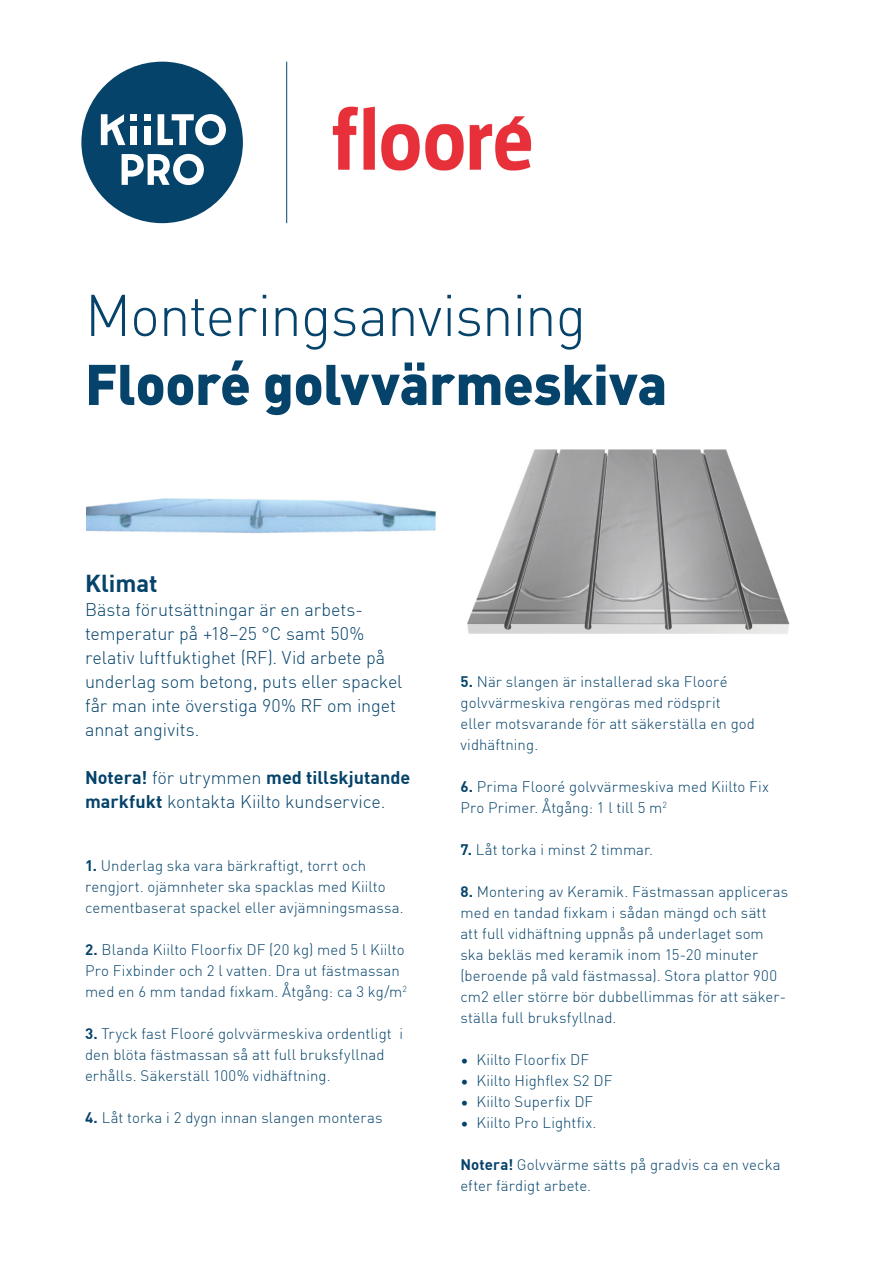
<style>
.page{position:relative;width:893px;height:1263px;background:#fff}
.page>*{position:absolute;margin:0;border:0;box-sizing:border-box;transform-origin:0 0}
.t1{font:300 57.9px "DIN Pro";letter-spacing:-.02em;color:#05436a}
.t2{font:900 56.4px "DIN Pro";letter-spacing:-.005em;color:#05436a}
.Leipis{font:700 24px "DIN Pro";color:#05436a}
.Leipis-2{font:300 18px/24px "DIN Pro";letter-spacing:-.005em;color:#05436a}
.Leipis-3{font:300 15px/21px "DIN Pro";letter-spacing:.005em;color:#05436a}
.s1{font-weight:700}
</style>
<div class="page">
<div style="left:81px;top:62px;width:162px;height:161px;background:#05436a;border-radius:50%"></div>
<div style="left:144px;top:127px;width:7px;height:18px;background:#fff"></div>
<div style="left:144px;top:114px;width:7px;height:6px;background:#fff"></div>
<svg style="left:158px;top:114px;width:68px;height:31px"></svg>
<svg style="left:101px;top:114px;width:24px;height:31px"></svg>
<div style="left:131px;top:127px;width:6px;height:18px;background:#fff"></div>
<svg style="left:131px;top:114px;width:6px;height:6px"></svg>
<svg style="left:122px;top:154px;width:82px;height:31px"></svg>
<img style="left:332px;top:106px;width:200px;height:65px">
<img style="left:86px;top:498px;width:350px;height:36px">
<img style="left:467px;top:449px;width:323px;height:185px">
<hr style="left:286px;top:62px;width:1px;height:161px;background:#05436a">
<p class="t1" style="left:85px;top:271px;width:503px">Monteringsanvisning</p>
<p class="t2" style="left:85px;top:339px;width:584px">Flooré golvvärmeskiva</p>
<p class="Leipis" style="left:85px;top:564px;width:74px">Klimat</p>
<p class="Leipis-2" style="left:85px;top:596px;width:319px">Bästa förutsättningar är en arbets&shy;temperatur på +18–25 °C samt 50% relativ luftfuktighet (RF). Vid arbete på underlag som betong, puts eller spackel får man inte överstiga 90% RF om inget annat angivits.</p>
<p class="Leipis-2" style="left:85px;top:764px;width:327px"><span class="s1">Notera!</span> för utrymmen <span class="s1">med tillskjutande markfukt</span> kontakta Kiilto kundservice.</p>
<p class="Leipis-3" style="left:85px;top:854px;width:320px"><span class="s1">1.</span> Underlag ska vara bärkraftigt, torrt och rengjort. ojämnheter ska spacklas med Kiilto cementbaserat spackel eller avjämningsmassa.</p>
<p class="Leipis-3" style="left:85px;top:938px;width:323px"><span class="s1">2.</span> Blanda Kiilto Floorfix DF (20 kg) med 5 l Kiilto<br>Pro Fixbinder och 2 l vatten. Dra ut fästmassan med en 6 mm tandad fixkam. Åtgång: ca 3 kg/m<sup>2</sup></p>
<p class="Leipis-3" style="left:85px;top:1022px;width:320px"><span class="s1">3.</span> Tryck fast Flooré golvvärmeskiva ordentligt i den blöta fästmassan så att full bruksfyllnad erhålls. Säkerställ 100% vidhäftning.</p>
<p class="Leipis-3" style="left:85px;top:1106px;width:299px"><span class="s1">4.</span> Låt torka i 2 dygn innan slangen monteras</p>
<p class="Leipis-3" style="left:460px;top:670px;width:296px"><span class="s1">5.</span> När slangen är installerad ska Flooré golvvärmeskiva rengöras med rödsprit eller motsvarande för att säkerställa en god vidhäftning.</p>
<p class="Leipis-3" style="left:460px;top:775px;width:310px"><span class="s1">6.</span> Prima Flooré golvvärmeskiva med Kiilto Fix<br>Pro Primer. Åtgång: 1 l till 5 m<sup>2</sup></p>
<p class="Leipis-3" style="left:460px;top:838px;width:194px"><span class="s1">7.</span> Låt torka i minst 2 timmar.</p>
<p class="Leipis-3" style="left:460px;top:880px;width:329px"><span class="s1">8.</span> Montering av Keramik. Fästmassan appliceras med en tandad fixkam i sådan mängd och sätt att full vidhäftning uppnås på underlaget som ska bekläs med keramik inom 15-20 minuter (beroende på vald fästmassa). Stora plattor 900 cm2 eller större bör dubbellimmas för att säker&shy;ställa full bruksfyllnad.</p>
<p class="Leipis-3" style="left:460px;top:1048px;width:130px">• Kiilto Floorfix DF</p>
<p class="Leipis-3" style="left:460px;top:1069px;width:153px">• Kiilto Highflex S2 DF</p>
<p class="Leipis-3" style="left:460px;top:1090px;width:134px">• Kiilto Superfix DF</p>
<p class="Leipis-3" style="left:460px;top:1111px;width:138px">• Kiilto Pro Lightfix.</p>
<p class="Leipis-3" style="left:460px;top:1153px;width:322px"><span class="s1">Notera!</span> Golvvärme sätts på gradvis ca en vecka efter färdigt arbete.</p>
</div>
